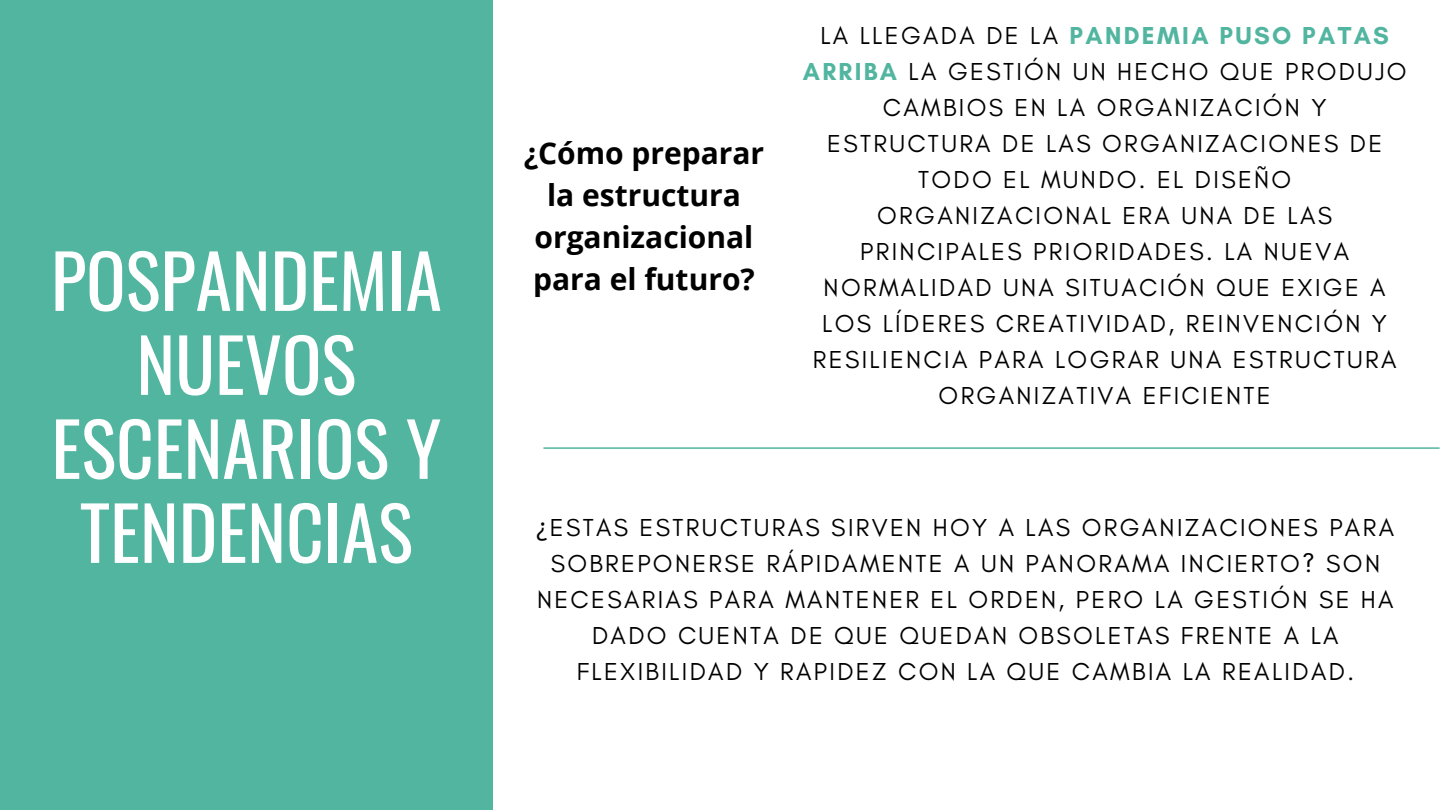
<style>
.page{position:relative;width:1440px;height:810px;background:#fff}
.page>*{position:absolute;margin:0;border:0;box-sizing:border-box;transform-origin:0 0}
.t1{font:73.4px/84px "Oswald";color:#fff;text-align:center}
.t2{font:700 30px/42px "Open Sans";color:#000;text-align:center}
.t3{font:25px/36px "Glacial Indifference";letter-spacing:.095em;color:#000;text-align:center}
.s1{font-weight:700;color:#51b59f}
.s2{font-family:"Noto Sans"}
</style>
<div class="page">
<div style="left:0;top:0;width:493px;height:810px;background:#51b59f"></div>
<hr style="left:543px;top:447px;width:897px;height:2px;background:#51b59f">
<h1 class="t1" style="left:51px;top:236px;width:392px">POSPANDEMIA<br>NUEVOS<br>ESCENARIOS Y<br>TENDENCIAS</h1>
<p class="t2" style="left:524px;top:132px;width:242px">¿Cómo preparar la estructura organizacional para el futuro?</p>
<h2 class="t3" style="left:803px;top:18px;width:605px">LA LLEGADA DE LA <span class="s1">PANDEMIA PUSO PATAS ARRIBA</span> LA GESTIÓN UN HECHO QUE PRODUJO CAMBIOS EN LA ORGANIZACIÓN Y ESTRUCTURA DE LAS ORGANIZACIONES DE TODO EL MUNDO. EL DISEÑO ORGANIZACIONAL ERA UNA DE LAS PRINCIPALES PRIORIDADES. LA NUEVA NORMALIDAD UNA SITUACIÓN QUE EXIGE A LOS LÍDERES CREATIVIDAD, REINVENCIÓN Y RESILIENCIA PARA LOGRAR UNA ESTRUCTURA ORGANIZATIVA EFICIENTE</h2>
<p class="t3" style="left:537px;top:509px;width:859px"><span class="s2">¿</span>ESTAS ESTRUCTURAS SIRVEN HOY A LAS ORGANIZACIONES PARA SOBREPONERSE RÁPIDAMENTE A UN PANORAMA INCIERTO? SON NECESARIAS PARA MANTENER EL ORDEN, PERO LA GESTIÓN SE HA DADO CUENTA DE QUE QUEDAN OBSOLETAS FRENTE A LA FLEXIBILIDAD Y RAPIDEZ CON LA QUE CAMBIA LA REALIDAD.</p>
</div>
